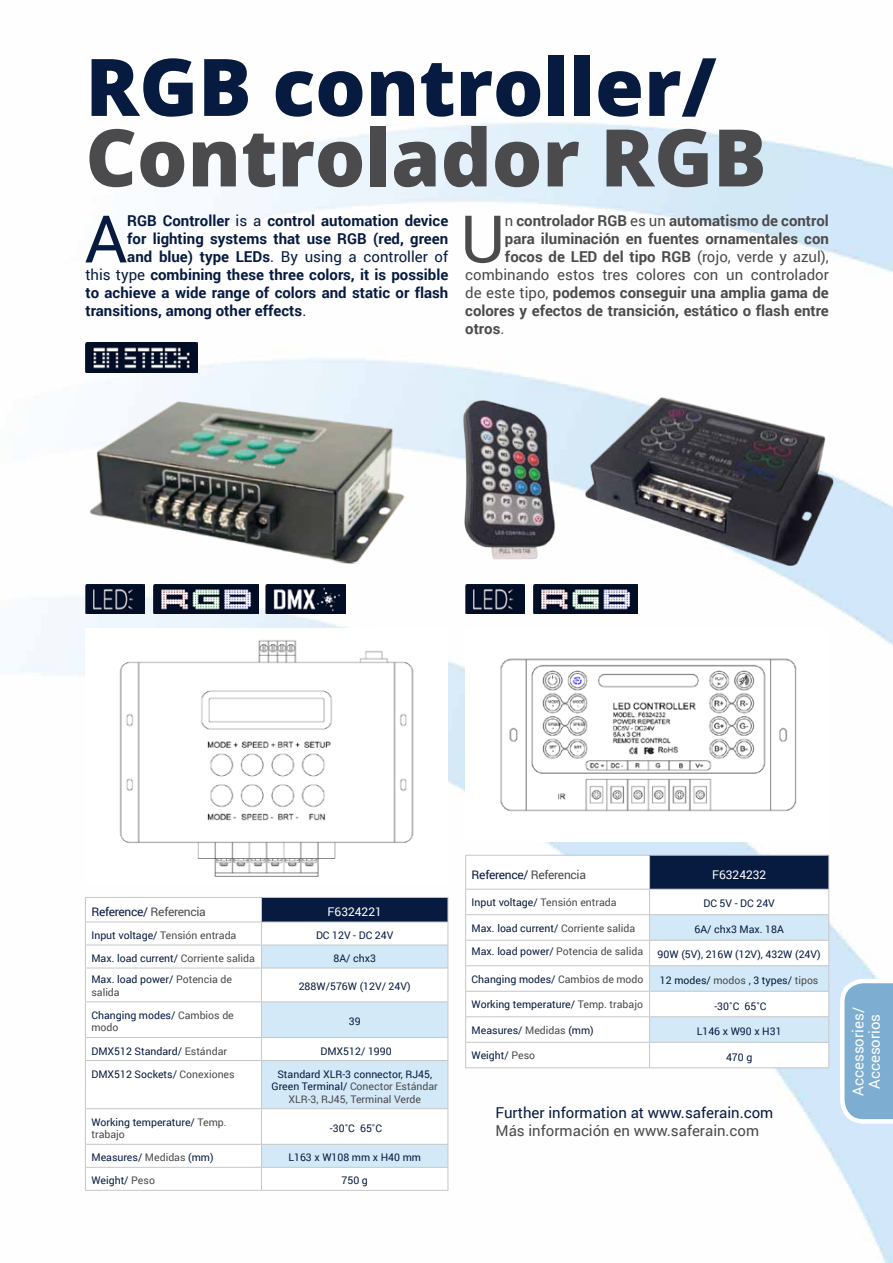
<style>
.page{position:relative;width:893px;height:1263px;background:#fff}
.page>*{position:absolute;margin:0;border:0;box-sizing:border-box;transform-origin:0 0}
.t1{font:800 79.5px "Open Sans";color:#071b40}
.t2{font:800 79.5px "Open Sans";color:#4b4b4d}
.t3{font:65.7px "Roboto";color:#071b40}
.t4{font:65.7px "Roboto";color:#4b4b4d}
.t5{font:700 15px "Roboto";color:#4b4b4d}
.t6{font:700 15px "Roboto";color:#071b40}
.t7{font:15px "Roboto";color:#4b4b4d}
.t8{font:15px "Roboto";color:#071b40}
.t9{font:15px/16.5px "Roboto";color:#fff;text-align:center}
.t10{font:12px "Roboto";letter-spacing:-.025em;color:#071b40}
.t11{font:12px "Roboto";color:#fff}
.t12{font:10.5px/12.6px "Roboto";color:#071b40}
.t13{font:10.5px/12.6px "Roboto";color:#4b4b4d}
.s1{font-weight:400}
.s2{font-weight:700}
.s3{color:#4b4b4d}
.s4{color:#071b40}
</style>
<div class="page">
<img style="left:1px;top:122px;width:892px;height:1141px">
<svg style="left:840px;top:979px;width:53px;height:145px;background:#90bad8"></svg>
<img style="left:85px;top:584px;width:60px;height:29px">
<img style="left:154px;top:584px;width:104px;height:30px">
<img style="left:265px;top:584px;width:80px;height:30px">
<svg style="left:86px;top:898px;width:175px;height:292px"></svg>
<hr style="left:85px;top:897px;width:176px;height:1px;background:#c6c7c8">
<hr style="left:85px;top:922px;width:176px;height:1px;background:#c6c7c8">
<hr style="left:85px;top:945px;width:176px;height:1px;background:#c6c7c8">
<svg style="left:85px;top:898px;width:1px;height:70px"></svg>
<hr style="left:85px;top:968px;width:176px;height:1px;background:#c6c7c8">
<hr style="left:85px;top:968px;width:1px;height:33px;background:#c6c7c8">
<hr style="left:85px;top:1001px;width:176px;height:1px;background:#c6c7c8">
<hr style="left:85px;top:1002px;width:1px;height:35px;background:#c6c7c8">
<hr style="left:85px;top:1037px;width:176px;height:1px;background:#c6c7c8">
<svg style="left:85px;top:1038px;width:1px;height:22px"></svg>
<hr style="left:85px;top:1060px;width:176px;height:1px;background:#c6c7c8">
<hr style="left:85px;top:1061px;width:1px;height:47px;background:#c6c7c8">
<hr style="left:85px;top:1108px;width:176px;height:1px;background:#c6c7c8">
<hr style="left:85px;top:1109px;width:1px;height:35px;background:#c6c7c8">
<hr style="left:85px;top:1144px;width:176px;height:1px;background:#c6c7c8">
<hr style="left:85px;top:1167px;width:176px;height:1px;background:#c6c7c8">
<svg style="left:85px;top:1145px;width:1px;height:45px"></svg>
<hr style="left:85px;top:1190px;width:176px;height:1px;background:#c6c7c8">
<hr style="left:261px;top:897px;width:187px;height:1px;background:#c6c7c8">
<svg style="left:261px;top:898px;width:188px;height:292px"></svg>
<hr style="left:261px;top:1190px;width:187px;height:1px;background:#c6c7c8">
<div style="left:85px;top:628px;width:363px;height:257px;background:#fff"></div>
<img style="left:119px;top:640px;width:295px;height:237px">
<img style="left:87px;top:398px;width:322px;height:167px">
<img style="left:465px;top:584px;width:60px;height:29px">
<img style="left:534px;top:584px;width:104px;height:30px">
<svg style="left:466px;top:856px;width:183px;height:211px"></svg>
<div style="left:650px;top:855px;width:179px;height:34px;background:#071b40"></div>
<hr style="left:465px;top:855px;width:185px;height:1px;background:#c6c7c8">
<hr style="left:465px;top:856px;width:1px;height:33px;background:#c6c7c8">
<hr style="left:465px;top:889px;width:185px;height:1px;background:#c6c7c8">
<hr style="left:465px;top:914px;width:185px;height:1px;background:#c6c7c8">
<hr style="left:465px;top:940px;width:185px;height:1px;background:#c6c7c8">
<hr style="left:465px;top:965px;width:185px;height:1px;background:#c6c7c8">
<hr style="left:465px;top:991px;width:185px;height:1px;background:#c6c7c8">
<hr style="left:465px;top:1016px;width:185px;height:1px;background:#c6c7c8">
<hr style="left:465px;top:1042px;width:185px;height:1px;background:#c6c7c8">
<svg style="left:465px;top:889px;width:1px;height:178px"></svg>
<hr style="left:465px;top:1067px;width:185px;height:1px;background:#c6c7c8">
<hr style="left:650px;top:855px;width:179px;height:1px;background:#c6c7c8">
<hr style="left:649px;top:856px;width:1px;height:33px;background:#c6c7c8">
<hr style="left:828px;top:856px;width:1px;height:33px;background:#c6c7c8">
<svg style="left:649px;top:889px;width:180px;height:178px"></svg>
<hr style="left:650px;top:1067px;width:179px;height:1px;background:#c6c7c8">
<div style="left:465px;top:628px;width:363px;height:214px;background:#fff"></div>
<img style="left:500px;top:658px;width:297px;height:154px">
<img style="left:583px;top:397px;width:252px;height:168px">
<img style="left:457px;top:396px;width:103px;height:169px">
<img style="left:85px;top:342px;width:113px;height:30px">
<h1 class="t1" style="left:85px;top:27px;width:633px">RGB controller/</h1>
<h1 class="t2" style="left:85px;top:97px;width:683px">Controlador RGB</h1>
<h2 class="t3" style="left:85px;top:193px;width:44px">A</h2>
<h3 class="t6" style="left:127px;top:210px;width:322px">RGB Controller <span class="s1">is a</span> control automation device</h3>
<h3 class="t6" style="left:127px;top:228px;width:322px">for lighting systems that use RGB (red, green</h3>
<h3 class="t8" style="left:127px;top:247px;width:322px"><span class="s2">and blue) type LEDs</span>. By using a controller of</h3>
<h3 class="t6" style="left:85px;top:264px;width:364px"><span class="s1">this type</span> combining these three colors, it is possible</h3>
<h3 class="t6" style="left:85px;top:282px;width:364px">to achieve a wide range of colors and static or flash</h3>
<h3 class="t6" style="left:85px;top:300px;width:222px">transitions, among other effects<span class="s1">.</span></h3>
<h2 class="t4" style="left:461px;top:193px;width:46px">U</h2>
<h3 class="t5" style="left:505px;top:210px;width:325px"><span class="s1">n</span> controlador RGB <span class="s1">es un</span> automatismo de control</h3>
<h3 class="t5" style="left:505px;top:228px;width:325px">para iluminación en fuentes ornamentales con</h3>
<h3 class="t5" style="left:505px;top:246px;width:325px">focos de LED del tipo RGB <span class="s1">(rojo, verde y azul),</span></h3>
<h3 class="t7" style="left:465px;top:265px;width:365px">combinando estos tres colores con un controlador</h3>
<h3 class="t5" style="left:465px;top:282px;width:365px"><span class="s1">de este tipo,</span> podemos conseguir una amplia gama de</h3>
<h3 class="t5" style="left:465px;top:300px;width:365px">colores y efectos de transición, estático o flash entre</h3>
<h3 class="t5" style="left:465px;top:318px;width:41px">otros<span class="s1">.</span></h3>
<p class="t10" style="left:91px;top:903px;width:116px">Reference/ <span class="s3">Referencia</span></p>
<p class="t11" style="left:328px;top:903px;width:56px">F6324221</p>
<p class="t13" style="left:91px;top:928px;width:146px"><span class="s4">Input voltage/</span> Tensión entrada</p>
<p class="t12" style="left:316px;top:928px;width:79px">DC 12V - DC 24V</p>
<p class="t12" style="left:91px;top:951px;width:165px">Max. load current/ <span class="s3">Corriente salida</span></p>
<p class="t12" style="left:333px;top:951px;width:44px">8A/ chx3</p>
<p class="t13" style="left:91px;top:973px;width:142px"><span class="s4">Max. load power/</span> Potencia de salida</p>
<p class="t12" style="left:299px;top:980px;width:113px">288W/576W (12V/ 24V)</p>
<p class="t12" style="left:91px;top:1008px;width:144px">Changing modes/ <span class="s3">Cambios de modo</span></p>
<p class="t12" style="left:349px;top:1015px;width:13px">39</p>
<p class="t12" style="left:91px;top:1044px;width:137px">DMX512 Standard/ <span class="s3">Estándar</span></p>
<p class="t12" style="left:320px;top:1044px;width:73px">DMX512/ 1990</p>
<p class="t12" style="left:91px;top:1067px;width:145px">DMX512 Sockets/ <span class="s3">Conexiones</span></p>
<p class="t12" style="left:272px;top:1067px;width:168px;text-align:center">Standard XLR-3 connector, RJ45,<br>Green Terminal/ <span class="s3">Conector Estándar<br>XLR-3, RJ45, Terminal Verde</span></p>
<p class="t12" style="left:91px;top:1115px;width:137px">Working temperature/ <span class="s3">Temp. trabajo</span></p>
<p class="t12" style="left:330px;top:1121px;width:54px">-30˚C 65˚C</p>
<p class="t12" style="left:91px;top:1151px;width:124px">Measures/ <span class="s3">Medidas</span> (mm)</p>
<p class="t12" style="left:288px;top:1151px;width:134px">L163 x W108 mm x H40 mm</p>
<p class="t12" style="left:91px;top:1174px;width:65px">Weight/ <span class="s3">Peso</span></p>
<p class="t12" style="left:342px;top:1174px;width:28px">750 g</p>
<p class="t10" style="left:472px;top:866px;width:116px">Reference/ <span class="s3">Referencia</span></p>
<p class="t11" style="left:712px;top:866px;width:56px">F6324232</p>
<p class="t13" style="left:472px;top:896px;width:146px"><span class="s4">Input voltage/</span> Tensión entrada</p>
<p class="t12" style="left:703px;top:897px;width:73px">DC 5V - DC 24V</p>
<p class="t12" style="left:472px;top:921px;width:165px">Max. load current/ <span class="s3">Corriente salida</span></p>
<p class="t12" style="left:694px;top:922px;width:91px">6A/ chx3 Max. 18A</p>
<p class="t13" style="left:472px;top:945px;width:173px"><span class="s4">Max. load power/</span> Potencia de salida</p>
<p class="t12" style="left:658px;top:948px;width:165px">90W (5V), 216W (12V), 432W (24V)</p>
<p class="t12" style="left:472px;top:972px;width:173px">Changing modes/ <span class="s3">Cambios de modo</span></p>
<p class="t12" style="left:660px;top:973px;width:160px">12 modes/ <span class="s3">modos</span> , 3 types/ <span class="s3">tipos</span></p>
<p class="t12" style="left:472px;top:998px;width:173px">Working temperature/ <span class="s3">Temp. trabajo</span></p>
<p class="t12" style="left:714px;top:999px;width:54px">-30˚C 65˚C</p>
<p class="t12" style="left:472px;top:1023px;width:124px">Measures/ <span class="s3">Medidas</span> (mm)</p>
<p class="t12" style="left:697px;top:1024px;width:86px">L146 x W90 x H31</p>
<p class="t12" style="left:472px;top:1049px;width:65px">Weight/ <span class="s3">Peso</span></p>
<p class="t12" style="left:726px;top:1050px;width:28px">470 g</p>
<h3 class="t8" style="left:495px;top:1102px;width:279px">Further information at www.saferain.com</h3>
<h3 class="t7" style="left:495px;top:1120px;width:265px">Más información en www.saferain.com</h3>
<h3 class="t9" style="left:849px;top:1096px;width:90px;rotate:-90deg">Accessories/<br>Accesorios</h3>
</div>
